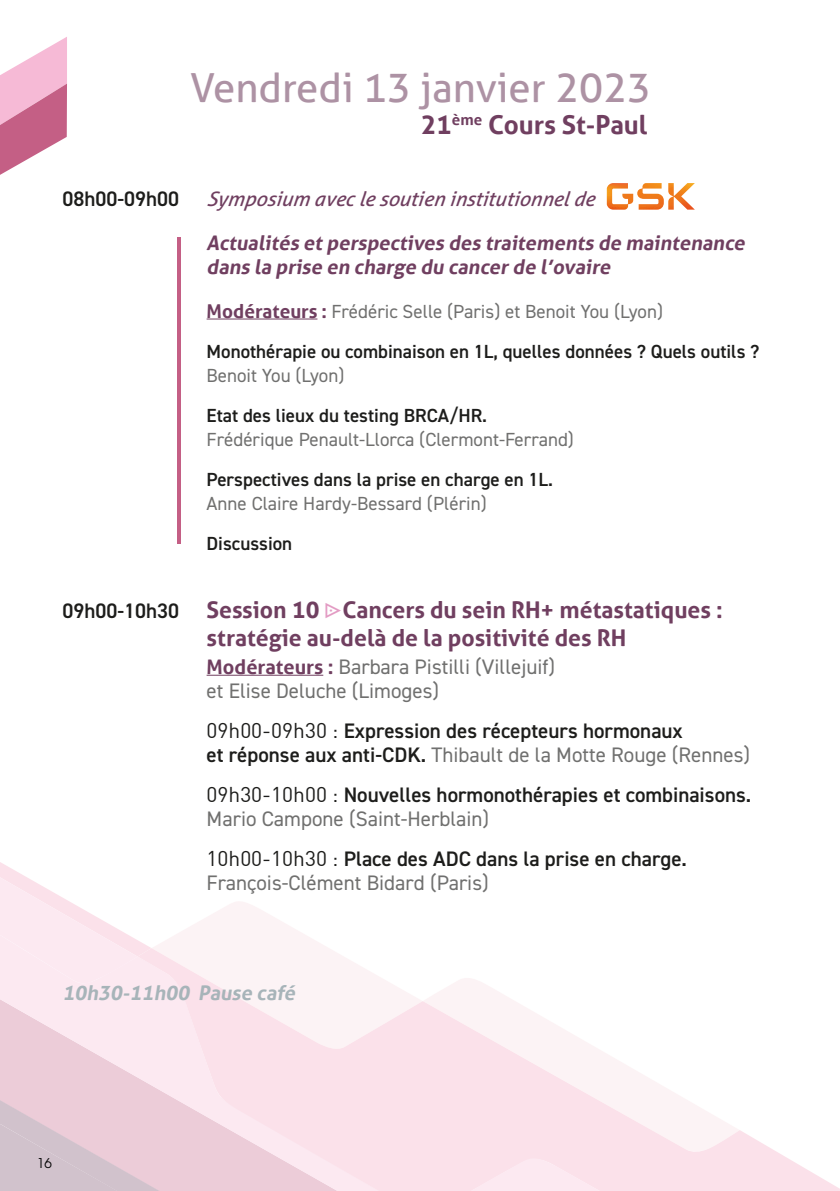
<style>
.page{position:relative;width:840px;height:1191px;background:#fff}
.page>*{position:absolute;margin:0;border:0;box-sizing:border-box;transform-origin:0 0}
.t1{font:40px "Aller";color:#ad92a4}
.t2{font:700 26px "Aller";color:#703f60}
.t3{font:700 23px/28px "Aller";color:#703f60}
.t4{font:600 21px/24px "DIN2014";color:#1d1d1b}
.t5{font:21px/24px "DIN2014";color:#70706f}
.t6{font:italic 700 20px/24px "Aller";color:#703f60}
.t7{font:italic 20px "Aller";color:#703f60}
.t8{font:italic 700 20px "Aller";color:#a7b4b9}
.t9{font:600 19px/40px "DIN2014";color:#1d1d1b}
.t10{font:19px "DIN2014";color:#70706f}
.t11{font:13.4px "ITC Avant Garde Pro";color:#000}
.s1{font-family:"DIN2014";font-weight:600;font-style:normal;font-size:21px;color:#1d1d1b}
.s2{font-family:"Aller";font-weight:700;color:#703f60}
.s3{font-weight:400;color:#70706f}
.s4{font-family:"DIN2014";font-weight:600;font-size:21px;color:#1d1d1b}
.s5{font-family:"Templars Cipher Plus";font-weight:400;font-size:21px;color:#e39cc4}
.s6{font-family:"Aller";font-weight:700;font-size:20px;color:#703f60}
.s7{font-family:"DIN";font-weight:400}
</style>
<div class="page">
<svg style="left:189px;top:902px;width:103px;height:26px;fill:#fcf3f5"></svg>
<svg style="left:0;top:862px;width:116px;height:66px"></svg>
<svg style="left:0;top:928px;width:327px;height:83px;fill:#fce9f1"></svg>
<svg style="left:137px;top:948px;width:394px;height:63px;fill:#fcf3f5"></svg>
<svg style="left:0;top:1011px;width:716px;height:106px;fill:#fbe1ea"></svg>
<svg style="left:0;top:1093px;width:471px;height:24px;fill:#fbe1ea"></svg>
<svg style="left:0;top:1117px;width:839px;height:74px"></svg>
<hr style="left:206px;top:318px;width:111px;height:1px;background:#703f60">
<hr style="left:206px;top:674px;width:117px;height:1px;background:#703f60">
<hr style="left:177px;top:237px;width:3px;height:306px;background:#c45f85">
<svg style="left:0;top:37px;width:67px;height:138px"></svg>
<svg style="left:606px;top:183px;width:88px;height:27px"></svg>
<h1 class="t1" style="left:190px;top:63px;width:462px">Vendredi 13 janvier 2023</h1>
<p class="t2" style="left:420px;top:109px;width:228px">21<sup>ème</sup> Cours St-Paul</p>
<p class="t7" style="left:62px;top:186px;width:536px"><span class="s1">08h00-09h00</span> Symposium avec le soutien institutionnelde</p>
<p class="t6" style="left:206px;top:230px;width:543px">Actualités et perspectives des traitements de maintenance dans la prise en charge du cancer de l’ovaire</p>
<p class="t9" style="left:206px;top:291px;width:554px"><span class="s2">Modérateurs :</span> <span class="s3">Frédéric Selle (Paris) et Benoit You (Lyon)<br></span>Monothérapie ou combinaison en 1L, quelles données ? Quels outils ?</p>
<p class="t10" style="left:206px;top:363px;width:139px">Benoit You (Lyon)</p>
<p class="t9" style="left:206px;top:395px;width:282px">Etat des lieux du testing BRCA/HR.</p>
<p class="t10" style="left:206px;top:427px;width:368px">Frédérique Penault-Llorca (Clermont-Ferrand)</p>
<p class="t9" style="left:206px;top:459px;width:348px">Perspectives dans la prise en charge en 1L.</p>
<p class="t10" style="left:206px;top:491px;width:281px">Anne Claire Hardy-Bessard (Plérin)</p>
<p class="t9" style="left:206px;top:523px;width:87px">Discussion</p>
<p class="t3" style="left:206px;top:595px;width:517px;text-indent:-144px"><span class="s4">09h00-10h30</span> Session 10 <span class="s5">ù</span>Cancers du sein RH+ métastatiques : stratégie au-delà de la positivité des RH</p>
<p class="t5" style="left:206px;top:654px;width:350px"><span class="s6">Modérateurs :</span> Barbara Pistilli (Villejuif) et Elise Deluche (Limoges)</p>
<p class="t4" style="left:206px;top:718px;width:545px"><span class="s7">09h00-09h30 :</span> Expression des récepteurs hormonaux<br>et réponse aux anti-CDK. <span class="s3">Thibault de la Motte Rouge (Rennes)</span></p>
<p class="t4" style="left:206px;top:782px;width:546px"><span class="s7">09h30-10h00 :</span> Nouvelles hormonothérapies et combinaisons.<br><span class="s3">Mario Campone (Saint-Herblain)</span></p>
<p class="t4" style="left:206px;top:846px;width:481px"><span class="s7">10h00-10h30 :</span> Place des ADC dans la prise en charge.<br><span class="s3">François-Clément Bidard (Paris)</span></p>
<p class="t8" style="left:62px;top:980px;width:238px">10h30-11h00 Pause café</p>
<p class="t11" style="left:37px;top:1154px;width:16px">16</p>
</div>
